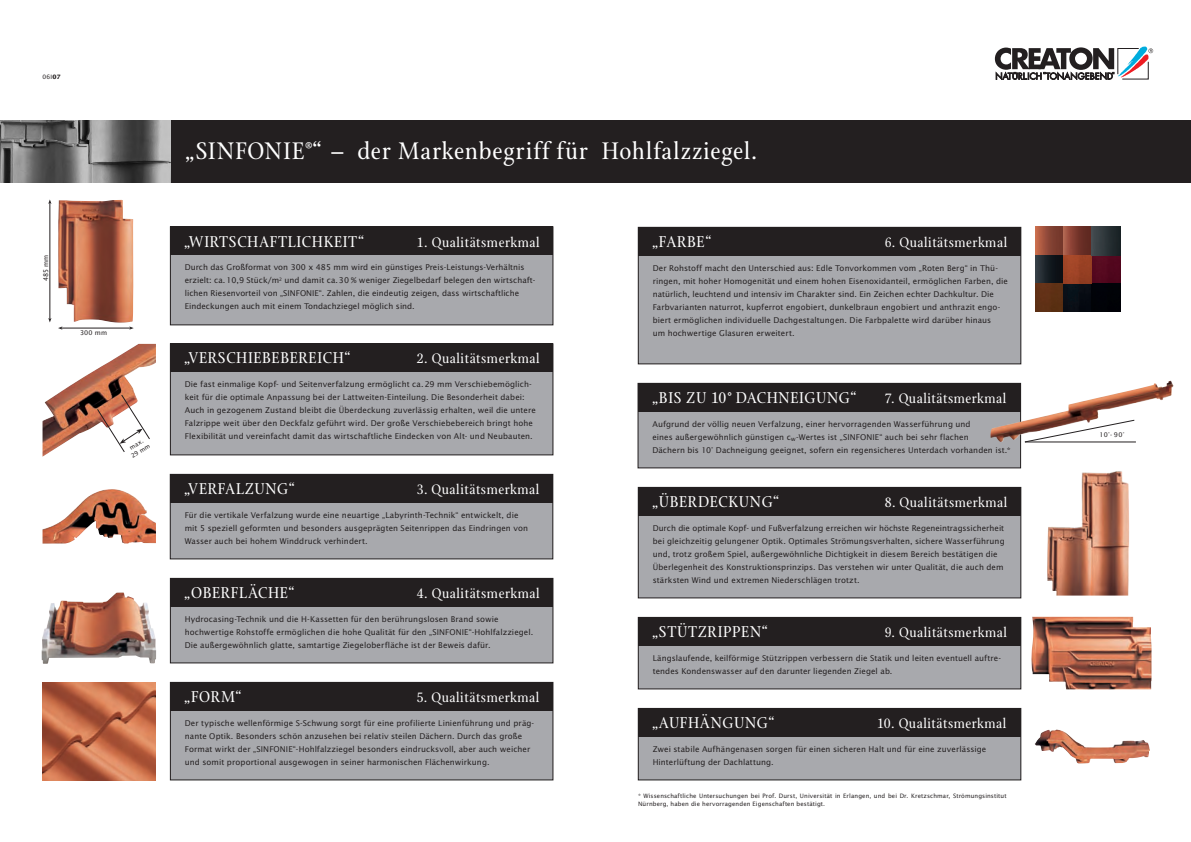
<style>
.page{position:relative;width:1191px;height:842px;background:#fff}
.page>*{position:absolute;margin:0;border:0;box-sizing:border-box;transform-origin:0 0}
.t1{font:26px "Stone Print";letter-spacing:.04em;color:#fff}
.t2{font:17px "Stone Print";letter-spacing:.035em;color:#fff}
.t3{font:15px "Stone Print";letter-spacing:.035em;color:#fff}
.t4{font:8px/13px "Lucida Sans";letter-spacing:.005em;color:#231f20}
.t5{font:6.5px "Lucida Sans";letter-spacing:.01em;color:#231f20}
.t6{font:6px/8px "Lucida Sans";letter-spacing:.015em;color:#231f20}
.s1{font-weight:700}
</style>
<div class="page">
<svg style="left:995px;top:46px;width:158px;height:34px"></svg>
<div style="left:170px;top:120px;width:1021px;height:63px;background:#231f20"></div>
<img style="left:0;top:120px;width:170px;height:63px">
<div style="left:170px;top:227px;width:383px;height:98px;background:#a8a9ad"></div>
<div style="left:170px;top:227px;width:383px;height:98px;border:1px solid #231f20"></div>
<div style="left:170px;top:227px;width:383px;height:28px;background:#231f20"></div>
<hr style="left:61px;top:328px;width:69px;height:1px;background:#231f20">
<svg style="left:58px;top:326px;width:5px;height:4px"></svg>
<svg style="left:129px;top:326px;width:5px;height:4px"></svg>
<hr style="left:50px;top:203px;width:1px;height:116px;background:#231f20">
<div style="left:170px;top:344px;width:383px;height:111px;background:#a8a9ad"></div>
<div style="left:170px;top:344px;width:383px;height:111px;border:1px solid #231f20"></div>
<div style="left:170px;top:344px;width:383px;height:28px;background:#231f20"></div>
<div style="left:170px;top:578px;width:383px;height:85px;background:#a8a9ad"></div>
<div style="left:170px;top:578px;width:383px;height:29px;background:#231f20"></div>
<div style="left:170px;top:474px;width:383px;height:85px;background:#a8a9ad"></div>
<div style="left:170px;top:474px;width:383px;height:85px;border:1px solid #231f20"></div>
<div style="left:170px;top:474px;width:383px;height:29px;background:#231f20"></div>
<div style="left:638px;top:487px;width:382px;height:111px;background:#a8a9ad"></div>
<div style="left:638px;top:487px;width:383px;height:111px;border:1px solid #231f20"></div>
<div style="left:638px;top:487px;width:382px;height:28px;background:#231f20"></div>
<div style="left:638px;top:383px;width:382px;height:85px;background:#a8a9ad"></div>
<div style="left:638px;top:383px;width:382px;height:85px;border:1px solid #231f20"></div>
<div style="left:638px;top:383px;width:382px;height:28px;background:#231f20"></div>
<img style="left:43px;top:344px;width:113px;height:113px">
<svg style="left:97px;top:394px;width:53px;height:59px"></svg>
<div style="left:638px;top:227px;width:382px;height:137px;background:#a8a9ad"></div>
<div style="left:638px;top:227px;width:383px;height:137px;border:1px solid #231f20"></div>
<div style="left:638px;top:227px;width:382px;height:29px;background:#231f20"></div>
<hr style="left:1025px;top:442px;width:111px;height:1px;background:#231f20">
<img style="left:990px;top:381px;width:183px;height:61px">
<div style="left:170px;top:682px;width:383px;height:98px;background:#a8a9ad"></div>
<div style="left:170px;top:682px;width:383px;height:29px;background:#231f20"></div>
<div style="left:638px;top:617px;width:382px;height:72px;background:#a8a9ad"></div>
<div style="left:638px;top:617px;width:382px;height:28px;background:#231f20"></div>
<div style="left:638px;top:708px;width:382px;height:72px;background:#a8a9ad"></div>
<div style="left:638px;top:708px;width:382px;height:28px;background:#231f20"></div>
<img style="left:1031px;top:617px;width:120px;height:72px">
<img style="left:1034px;top:729px;width:115px;height:34px">
<img style="left:41px;top:592px;width:115px;height:72px">
<img style="left:43px;top:682px;width:113px;height:98px">
<img style="left:58px;top:200px;width:75px;height:123px">
<img style="left:43px;top:489px;width:113px;height:54px">
<img style="left:1047px;top:471px;width:82px;height:125px">
<img style="left:1035px;top:227px;width:85px;height:85px">
<p class="t6" style="left:43px;top:73px;width:20px">06I<span class="s1">07</span></p>
<p class="t5" style="left:42px;top:281px;width:28px;rotate:-90deg">485 mm</p>
<p class="t5" style="left:80px;top:329px;width:28px">300 mm</p>
<p class="t6" style="left:125px;top:446px;width:22px;text-align:center;rotate:-31deg">max.<br>29 mm</p>
<h1 class="t1" style="left:185px;top:136px;width:573px">„SINFONIE<sup>®</sup>“ – der Markenbegriff für Hohlfalzziegel.</h1>
<h2 class="t2" style="left:184px;top:232px;width:181px">„WIRTSCHAFTLICHKEIT“</h2>
<h3 class="t3" style="left:417px;top:233px;width:124px">1. Qualitätsmerkmal</h3>
<p class="t4" style="left:185px;top:261px;width:352px">Durch das Großformat von 300 x 485 mm wird ein günstiges Preis-Leistungs-Verhältnis erzielt: ca.10,9 Stück/m<sup>2</sup> und damit ca.30 % weniger Ziegelbedarf belegen den wirtschaft&shy;lichen Riesenvorteil von „SINFONIE“. Zahlen, die eindeutig zeigen, dass wirtschaftliche Eindeckungen auch mit einem Tondachziegel möglich sind.</p>
<h2 class="t2" style="left:184px;top:348px;width:25px">„Verschiebebereic</h2>
<h2 class="t2" style="left:333px;top:348px;width:19px">H“</h2>
<h3 class="t3" style="left:417px;top:350px;width:124px">2. Qualitätsmerkmal</h3>
<p class="t4" style="left:185px;top:378px;width:352px">Die fast einmalige Kopf- und Seitenverfalzung ermöglicht ca.29 mm Verschiebemöglich&shy;keit für die optimale Anpassung bei der Lattweiten-Einteilung. Die Besonderheit dabei:<br>Auch in gezogenem Zustand bleibt die Überdeckung zuverlässig erhalten, weil die untere Falzrippe weit über den Deckfalz geführt wird. Der große Verschiebebereich bringt hohe Flexibilität und vereinfacht damit das wirtschaftliche Eindecken von Alt- und Neubauten.</p>
<h2 class="t2" style="left:184px;top:479px;width:112px">„VERFALZUNG“</h2>
<h3 class="t3" style="left:417px;top:481px;width:124px">3. Qualitätsmerkmal</h3>
<p class="t4" style="left:185px;top:508px;width:345px">Für die vertikale Verfalzung wurde eine neuartige „Labyrinth-Technik“ entwickelt, die mit 5 speziell geformten und besonders ausgeprägten Seitenrippen das Eindringen von<br>Wasser auch bei hohem Winddruck verhindert.</p>
<h2 class="t2" style="left:184px;top:583px;width:112px">„OBERFLÄCHE“</h2>
<h3 class="t3" style="left:417px;top:585px;width:124px">4. Qualitätsmerkmal</h3>
<p class="t4" style="left:185px;top:612px;width:350px">Hydrocasing-Technik und die H-Kassetten für den berührungslosen Brand sowie hochwertige Rohstoffe ermöglichen die hohe Qualität für den „SINFONIE“-Hohlfalzziegel.<br>Die außergewöhnlich glatte, samtartige Ziegeloberfläche ist der Beweis dafür.</p>
<h2 class="t2" style="left:184px;top:687px;width:28px">„Form</h2>
<h2 class="t2" style="left:236px;top:687px;width:8px">“</h2>
<h3 class="t3" style="left:417px;top:689px;width:124px">5. Qualitätsmerkmal</h3>
<p class="t4" style="left:185px;top:716px;width:351px">Der typische wellenförmige S-Schwung sorgt für eine profilierte Linienführung und präg&shy;nante Optik. Besonders schön anzusehen bei relativ steilen Dächern. Durch das große Format wirkt der „SINFONIE“-Hohlfalzziegel besonders eindrucksvoll, aber auch weicher und somit proportional ausgewogen in seiner harmonischen Flächenwirkung.</p>
<h2 class="t2" style="left:652px;top:232px;width:61px">„FARBE“</h2>
<h3 class="t3" style="left:884px;top:234px;width:124px">6. Qualitätsmerkmal</h3>
<p class="t4" style="left:652px;top:261px;width:357px">Der Rohstoff macht den Unterschied aus: Edle Tonvorkommen vom „Roten Berg“ in Thü&shy;ringen, mit hoher Homogenität und einem hohen Eisenoxidanteil, ermöglichen Farben, die natürlich, leuchtend und intensiv im Charakter sind. Ein Zeichen echter Dachkultur. Die Farbvarianten naturrot, kupferrot engobiert, dunkelbraun engobiert und anthrazit engo&shy;biert ermöglichen individuelle Dachgestaltungen. Die Farbpalette wird darüber hinaus<br>um hochwertige Glasuren erweitert.</p>
<h2 class="t2" style="left:652px;top:388px;width:206px">„BIS ZU 10° DACHNEIGUNG“</h2>
<h3 class="t3" style="left:884px;top:389px;width:123px">7. Qualitätsmerkmal</h3>
<p class="t4" style="left:652px;top:417px;width:360px">Aufgrund der völlig neuen Verfalzung, einer hervorragenden Wasserführung und<br>eines außergewöhnlich günstigen c<sub>w</sub>-Wertes ist „SINFONIE“ auch bei sehr flachen<br>Dächern bis 10° Dachneigung geeignet, sofern ein regensicheres Unterdach vorhanden ist.*</p>
<h2 class="t2" style="left:652px;top:492px;width:129px">„ÜBERDECKUNG“</h2>
<h3 class="t3" style="left:884px;top:494px;width:124px">8. Qualitätsmerkmal</h3>
<p class="t4" style="left:652px;top:521px;width:353px">Durch die optimale Kopf- und Fußverfalzung erreichen wir höchste Regeneintragssicherheit bei gleichzeitig gelungener Optik. Optimales Strömungsverhalten, sichere Wasserführung und, trotz großem Spiel, außergewöhnliche Dichtigkeit in diesem Bereich bestätigen die Überlegenheit des Konstruktionsprinzips. Das verstehen wir unter Qualität, die auch dem stärksten Wind und extremen Niederschlägen trotzt.</p>
<h2 class="t2" style="left:652px;top:622px;width:117px">„STÜTZRIPPEN“</h2>
<h3 class="t3" style="left:884px;top:624px;width:124px">9. Qualitätsmerkmal</h3>
<p class="t4" style="left:652px;top:651px;width:350px">Längslaufende, keilförmige Stützrippen verbessern die Statik und leiten eventuell auftre&shy;tendes Kondenswasser auf den darunter liegenden Ziegel ab.</p>
<h2 class="t2" style="left:652px;top:713px;width:29px">„Aufhängung</h2>
<h2 class="t2" style="left:768px;top:713px;width:8px">“</h2>
<h3 class="t3" style="left:877px;top:715px;width:131px">10. Qualitätsmerkmal</h3>
<p class="t4" style="left:652px;top:742px;width:335px">Zwei stabile Aufhängenasen sorgen für einen sicheren Halt und für eine zuverlässige<br>Hinterlüftung der Dachlattung.</p>
<p class="t6" style="left:638px;top:792px;width:370px">* Wissenschaftliche Untersuchungen bei Prof. Durst, Universität in Erlangen, und bei Dr. Kretzschmar, Strömungsinstitut<br>Nürnberg, haben die hervorragenden Eigenschaften bestätigt.</p>
<p class="t5" style="left:1099px;top:431px;width:26px">10°- 90°</p>
</div>
